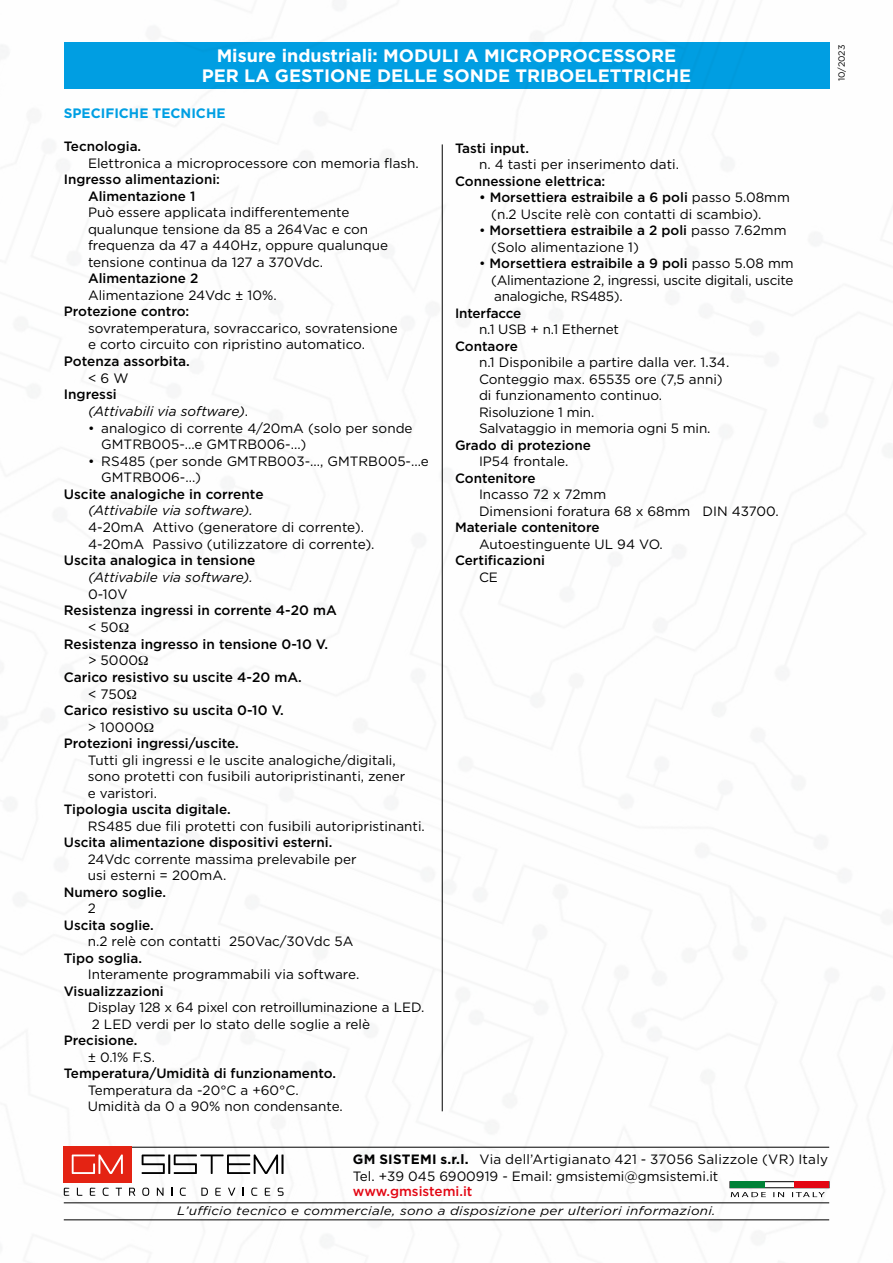
<style>
.page{position:relative;width:893px;height:1263px;background:#fff}
.page>*{position:absolute;margin:0;border:0;box-sizing:border-box;transform-origin:0 0}
.t1{font:700 18px/19.5px "Gotham";color:#fff;text-align:center}
.t2{font:500 13.65px "Gotham";color:#000}
.t3{font:13.65px/16.6px "Gotham";color:#000}
.t4{font:italic 13.65px/16.6px "Gotham";color:#000}
.t5{font:700 13.65px "Gotham";color:#009fe3}
.t6{font:13.5px/16.5px "Gotham";color:#000}
.t7{font:500 13.5px/16.5px "Gotham";color:#000;text-align:center}
.t8{font:500 13.5px "Gotham";color:#e30613}
.t9{font:italic 12.15px "Gotham";letter-spacing:.02em;color:#000;scale:1.11 1}
.t10{font:9px "Gotham";color:#000}
.s1{font-weight:500;font-style:normal}
.s2{font-style:normal}
.s3{font-weight:500}
.s4{font-weight:700}
</style>
<div class="page">
<img style="left:1px;top:42px;width:891px;height:1200px">
<hr style="left:65px;top:1147px;width:764px;height:1px;background:#000">
<svg style="left:731px;top:1192px;width:94px;height:5px"></svg>
<div style="left:730px;top:1182px;width:99px;height:6px;background:#fff"></div>
<div style="left:730px;top:1181px;width:99px;height:7px;border:1px solid #000"></div>
<div style="left:730px;top:1182px;width:34px;height:6px;background:#008237"></div>
<div style="left:795px;top:1182px;width:34px;height:6px;background:#e30613"></div>
<svg style="left:64px;top:1188px;width:5px;height:8px"></svg>
<svg style="left:77px;top:1188px;width:5px;height:8px"></svg>
<svg style="left:90px;top:1188px;width:5px;height:8px"></svg>
<svg style="left:103px;top:1187px;width:6px;height:9px"></svg>
<svg style="left:116px;top:1188px;width:6px;height:8px"></svg>
<svg style="left:129px;top:1188px;width:6px;height:8px"></svg>
<svg style="left:142px;top:1187px;width:7px;height:9px"></svg>
<svg style="left:157px;top:1188px;width:7px;height:8px"></svg>
<svg style="left:180px;top:1187px;width:6px;height:9px"></svg>
<svg style="left:201px;top:1188px;width:7px;height:8px"></svg>
<svg style="left:215px;top:1188px;width:6px;height:8px"></svg>
<svg style="left:228px;top:1188px;width:7px;height:8px"></svg>
<svg style="left:251px;top:1187px;width:6px;height:9px"></svg>
<svg style="left:265px;top:1188px;width:5px;height:8px"></svg>
<svg style="left:278px;top:1187px;width:6px;height:9px"></svg>
<div style="left:64px;top:1147px;width:68px;height:36px;background:#e42313"></div>
<svg style="left:142px;top:1154px;width:142px;height:20px"></svg>
<svg style="left:72px;top:1154px;width:51px;height:20px"></svg>
<hr style="left:64px;top:1202px;width:765px;height:1px;background:#000">
<hr style="left:64px;top:1219px;width:765px;height:1px;background:#000">
<div style="left:64px;top:43px;width:765px;height:46px;background:#009fe3"></div>
<hr style="left:442px;top:144px;width:1px;height:967px;background:#000">
<svg style="left:119px;top:623px;width:10px;height:9px"></svg>
<svg style="left:139px;top:656px;width:9px;height:9px"></svg>
<svg style="left:127px;top:689px;width:9px;height:10px"></svg>
<svg style="left:144px;top:723px;width:9px;height:9px"></svg>
<h1 class="t1" style="left:202px;top:46px;width:491px">Misure industriali: MODULI A MICROPROCESSORE<br>PER LA GESTIONE DELLE SONDE TRIBOELETTRICHE</h1>
<p class="t5" style="left:64px;top:104px;width:163px">SPECIFICHE TECNICHE</p>
<p class="t7" style="left:64px;top:138px;width:79px">Tecnologia.</p>
<p class="t6" style="left:88px;top:154px;width:332px">Elettronica a microprocessore con memoria flash.</p>
<p class="t7" style="left:64px;top:171px;width:158px">Ingresso alimentazioni:<br>Alimentazione 1</p>
<p class="t6" style="left:88px;top:204px;width:302px">Può essere applicata indifferentemente qualunque tensione da 85 a 264Vac e con frequenza da 47 a 440Hz, oppure qualunque tensione continua da 127 a 370Vdc.</p>
<p class="t7" style="left:88px;top:270px;width:112px">Alimentazione 2</p>
<p class="t6" style="left:88px;top:286px;width:190px">Alimentazione 24Vdc ± 10%.</p>
<p class="t7" style="left:64px;top:303px;width:127px">Protezione contro:</p>
<p class="t6" style="left:88px;top:319px;width:311px">sovratemperatura, sovraccarico, sovratensione e corto circuito con ripristino automatico.</p>
<p class="t2" style="left:64px;top:352px;width:128px">Potenza assorbita.</p>
<p class="t3" style="left:88px;top:369px;width:42px">&lt; 6 W</p>
<p class="t4" style="left:88px;top:386px;width:162px;text-indent:-24px"><span class="s1">Ingressi<br></span>(Attivabili via software)<span class="s2">.</span></p>
<p class="t6" style="left:101px;top:419px;width:313px;text-indent:-13px">• analogico di corrente 4/20mA (solo per sonde<br>GMTRB005-...e GMTRB006-...)</p>
<p class="t6" style="left:101px;top:452px;width:329px;text-indent:-13px">• RS485 (per sonde GMTRB003-..., GMTRB005-...e<br>GMTRB006-...)</p>
<p class="t2" style="left:64px;top:485px;width:201px">Uscite analogiche in corrente</p>
<p class="t4" style="left:88px;top:502px;width:166px">(Attivabile via software).</p>
<p class="t3" style="left:88px;top:519px;width:288px">4-20mA Attivo (generatore di corrente).<br>4-20mA Passivo (utilizzatore di corrente).</p>
<p class="t2" style="left:64px;top:552px;width:193px">Uscita analogica in tensione</p>
<p class="t4" style="left:88px;top:569px;width:166px">(Attivabile via software).</p>
<p class="t3" style="left:88px;top:585px;width:41px">0-10V</p>
<p class="t2" style="left:64px;top:602px;width:275px">Resistenza ingressi in corrente 4-20 mA</p>
<p class="t3" style="left:88px;top:619px;width:32px">&lt; 50</p>
<p class="t2" style="left:64px;top:635px;width:266px">Resistenza ingresso in tensione 0-10 V.</p>
<p class="t3" style="left:88px;top:652px;width:52px">&gt; 5000</p>
<p class="t2" style="left:64px;top:668px;width:240px">Carico resistivo su uscite 4-20 mA.</p>
<p class="t3" style="left:88px;top:685px;width:40px">&lt; 750</p>
<p class="t2" style="left:64px;top:702px;width:222px">Carico resistivo su uscita 0-10 V.</p>
<p class="t6" style="left:88px;top:719px;width:57px">&gt; 10000</p>
<p class="t7" style="left:64px;top:735px;width:177px">Protezioni ingressi/uscite.</p>
<p class="t6" style="left:88px;top:752px;width:319px">Tutti gli ingressi e le uscite analogiche/digitali, sono protetti con fusibili autoripristinanti, zener e varistori.</p>
<p class="t7" style="left:64px;top:801px;width:168px">Tipologia uscita digitale.</p>
<p class="t6" style="left:88px;top:818px;width:339px">RS485 due fili protetti con fusibili autoripristinanti.</p>
<p class="t7" style="left:64px;top:834px;width:270px">Uscita alimentazione dispositivi esterni.</p>
<p class="t6" style="left:88px;top:851px;width:270px">24Vdc corrente massima prelevabile per usi esterni = 200mA.</p>
<p class="t7" style="left:64px;top:884px;width:104px">Numero soglie.</p>
<p class="t6" style="left:88px;top:900px;width:10px">2</p>
<p class="t7" style="left:64px;top:917px;width:92px">Uscita soglie.</p>
<p class="t6" style="left:88px;top:933px;width:267px">n.2 relè con contatti 250Vac/30Vdc 5A</p>
<p class="t7" style="left:64px;top:950px;width:80px">Tipo soglia.</p>
<p class="t6" style="left:88px;top:966px;width:273px">Interamente programmabili via software.</p>
<p class="t7" style="left:64px;top:983px;width:102px">Visualizzazioni</p>
<p class="t6" style="left:92px;top:999px;width:334px;text-indent:-4px">Display 128 x 64 pixel con retroilluminazione a LED.<br>2 LED verdi per lo stato delle soglie a relè</p>
<p class="t7" style="left:64px;top:1032px;width:75px">Precisione.</p>
<p class="t6" style="left:88px;top:1049px;width:69px">± 0.1% F.S.</p>
<p class="t7" style="left:64px;top:1065px;width:274px">Temperatura/Umidità di funzionamento.</p>
<p class="t6" style="left:88px;top:1082px;width:257px">Temperatura da -20°C a +60°C.<br>Umidità da 0 a 90% non condensante.</p>
<p class="t7" style="left:455px;top:139px;width:76px">Tasti input.</p>
<p class="t6" style="left:479px;top:156px;width:201px">n. 4 tasti per inserimento dati.</p>
<p class="t7" style="left:455px;top:172px;width:152px">Connessione elettrica:</p>
<p class="t6" style="left:491px;top:189px;width:300px;text-indent:-12px"><span class="s3">• Morsettiera estraibile a 6 poli</span> passo 5.08mm (n.2 Uscite relè con contatti di scambio).</p>
<p class="t6" style="left:491px;top:222px;width:297px;text-indent:-12px">• <span class="s3">Morsettiera estraibile a 2 poli</span> passo 7.62mm (Solo alimentazione 1)</p>
<p class="t6" style="left:491px;top:255px;width:304px;text-align:justify;text-indent:-12px">• <span class="s3">Morsettiera estraibile a 9 poli</span> passo 5.08 mm (Alimentazione 2, ingressi, uscite digitali, uscite analogiche, RS485).</p>
<p class="t7" style="left:455px;top:304px;width:68px">Interfacce</p>
<p class="t6" style="left:479px;top:321px;width:142px">n.1 USB + n.1 Ethernet</p>
<p class="t7" style="left:455px;top:337px;width:64px">Contaore</p>
<p class="t6" style="left:479px;top:354px;width:252px">n.1 Disponibile a partire dalla ver. 1.34.<br>Conteggio max. 65535 ore (7,5 anni) di funzionamento continuo.<br>Risoluzione 1 min.<br>Salvataggio in memoria ogni 5 min.</p>
<p class="t7" style="left:455px;top:436px;width:138px">Grado di protezione</p>
<p class="t6" style="left:479px;top:453px;width:91px">IP54 frontale.</p>
<p class="t7" style="left:455px;top:469px;width:82px">Contenitore</p>
<p class="t6" style="left:479px;top:486px;width:301px">Incasso 72 x 72mm<br>Dimensioni foratura 68 x 68mm DIN 43700.</p>
<p class="t7" style="left:455px;top:519px;width:146px">Materiale contenitore</p>
<p class="t6" style="left:479px;top:535px;width:185px">Autoestinguente UL 94 VO.</p>
<p class="t7" style="left:455px;top:552px;width:92px">Certificazioni</p>
<p class="t6" style="left:479px;top:568px;width:21px">CE</p>
<p class="t10" style="left:836px;top:81px;width:38px;rotate:-90deg">10/2023</p>
<p class="t6" style="left:353px;top:1151px;width:477px"><span class="s4">GM SISTEMI s.r.l.</span> Via dell’Artigianato 421 - 37056 Salizzole (VR) Italy<br>Tel. +39 045 6900919 - Email: gmsistemi@gmsistemi.it</p>
<p class="t8" style="left:353px;top:1182px;width:121px">www.gmsistemi.it</p>
<p class="t9" style="left:177px;top:1203px;width:487px">L’ufficio tecnico e commerciale, sono a disposizione per ulteriori informazioni.</p>
</div>
